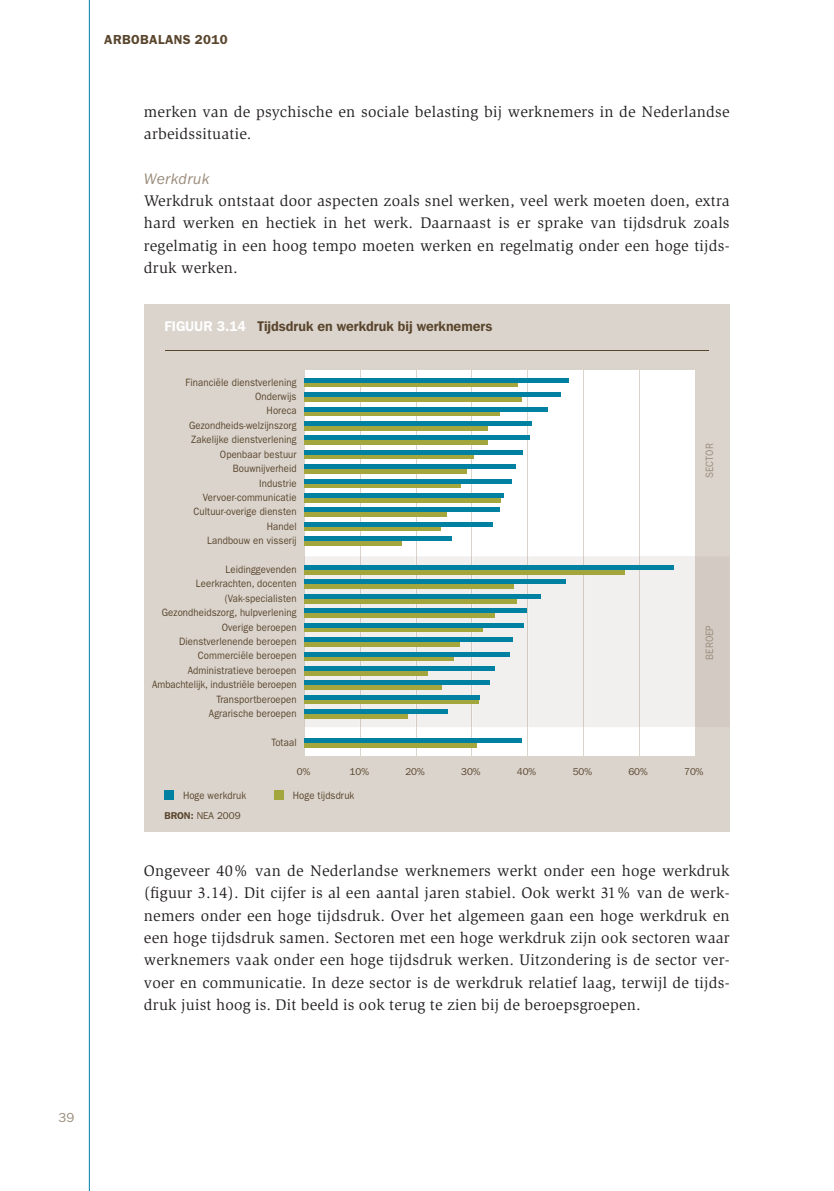
<style>
.page{position:relative;width:834px;height:1191px;background:#fff}
.page>*{position:absolute;margin:0;border:0;box-sizing:border-box;transform-origin:0 0}
.t1{font:15.75px/22.4px "Slimbach";letter-spacing:.015em;color:#231f20;text-align:justify}
.t2{font:italic 15.75px "ITC Franklin Gothic Std";letter-spacing:.015em;color:#9b8c7c}
.t3{font:600 14px "Franklin Gothic IT Cby BT";color:#59452d;scale:.96 1}
.t4{font:600 13.12px "ITC Franklin Gothic Std";letter-spacing:.03em;color:#59452d}
.t5{font:13.12px "ITC Franklin Gothic Std";color:#9b8c7c}
.t6{font:10.67px "ITC Franklin Gothic Std";letter-spacing:.01em;color:#59452d;scale:.9 1}
.t7{font:10.67px "ITC Franklin Gothic Std";letter-spacing:.01em;color:#9b8c7c;scale:.9 1}
.t8{font:9.8px "Franklin Gothic IT Cby BT";color:#59452d}
.s1{color:#fff}
.s2{font-weight:600}
</style>
<div class="page">
<div style="left:144px;top:305px;width:585px;height:527px;background:#dbd4cc"></div>
<div style="left:164px;top:790px;width:10px;height:9px;background:#0081a1"></div>
<div style="left:274px;top:790px;width:9px;height:9px;background:#a3a53d"></div>
<div style="left:304px;top:370px;width:390px;height:385px;background:#fff"></div>
<hr style="left:471px;top:367px;width:1px;height:392px;background:#dbd4cc">
<hr style="left:583px;top:367px;width:1px;height:392px;background:#dbd4cc">
<hr style="left:527px;top:367px;width:1px;height:392px;background:#dbd4cc">
<hr style="left:639px;top:367px;width:1px;height:393px;background:#dbd4cc">
<hr style="left:360px;top:367px;width:1px;height:392px;background:#dbd4cc">
<hr style="left:304px;top:367px;width:1px;height:392px;background:#dbd4cc">
<hr style="left:415px;top:367px;width:1px;height:392px;background:#dbd4cc">
<hr style="left:165px;top:350px;width:543px;height:1px;background:#59452d">
<div style="left:639px;top:556px;width:55px;height:171px;background:#f1f0ee"></div>
<hr style="left:694px;top:556px;width:1px;height:171px;background:#d3cbc3">
<hr style="left:639px;top:556px;width:1px;height:171px;background:#d3cbc3">
<div style="left:305px;top:556px;width:334px;height:171px;background:#f1f0ee"></div>
<hr style="left:360px;top:556px;width:1px;height:171px;background:#d3cbc3">
<hr style="left:304px;top:556px;width:1px;height:171px;background:#d3cbc3">
<hr style="left:415px;top:556px;width:1px;height:171px;background:#d3cbc3">
<div style="left:705px;top:625px;width:8px;height:34px;background:#d3cbc3"></div>
<div style="left:304px;top:382px;width:214px;height:5px;background:#a3a53d"></div>
<hr style="left:304px;top:378px;width:265px;height:4px;background:#0081a1">
<div style="left:304px;top:397px;width:217px;height:5px;background:#a3a53d"></div>
<div style="left:304px;top:392px;width:257px;height:5px;background:#0081a1"></div>
<div style="left:304px;top:411px;width:195px;height:5px;background:#a3a53d"></div>
<hr style="left:304px;top:407px;width:244px;height:4px;background:#0081a1">
<hr style="left:304px;top:426px;width:184px;height:4px;background:#a3a53d">
<div style="left:304px;top:421px;width:228px;height:5px;background:#0081a1"></div>
<div style="left:304px;top:440px;width:184px;height:5px;background:#a3a53d"></div>
<div style="left:304px;top:435px;width:225px;height:5px;background:#0081a1"></div>
<div style="left:304px;top:454px;width:169px;height:5px;background:#a3a53d"></div>
<hr style="left:304px;top:450px;width:219px;height:4px;background:#0081a1">
<div style="left:304px;top:469px;width:163px;height:5px;background:#a3a53d"></div>
<div style="left:304px;top:464px;width:211px;height:5px;background:#0081a1"></div>
<div style="left:304px;top:483px;width:156px;height:5px;background:#a3a53d"></div>
<hr style="left:304px;top:479px;width:208px;height:4px;background:#0081a1">
<hr style="left:304px;top:498px;width:197px;height:4px;background:#a3a53d">
<div style="left:304px;top:493px;width:200px;height:5px;background:#0081a1"></div>
<div style="left:304px;top:512px;width:142px;height:5px;background:#a3a53d"></div>
<div style="left:304px;top:507px;width:196px;height:5px;background:#0081a1"></div>
<div style="left:304px;top:526px;width:137px;height:5px;background:#a3a53d"></div>
<hr style="left:304px;top:522px;width:189px;height:4px;background:#0081a1">
<div style="left:304px;top:541px;width:97px;height:5px;background:#a3a53d"></div>
<div style="left:304px;top:536px;width:148px;height:5px;background:#0081a1"></div>
<hr style="left:304px;top:570px;width:320px;height:4px;background:#a3a53d">
<div style="left:304px;top:565px;width:369px;height:5px;background:#0081a1"></div>
<div style="left:304px;top:584px;width:210px;height:5px;background:#a3a53d"></div>
<div style="left:304px;top:579px;width:261px;height:5px;background:#0081a1"></div>
<div style="left:304px;top:598px;width:213px;height:5px;background:#a3a53d"></div>
<hr style="left:304px;top:594px;width:236px;height:4px;background:#0081a1">
<div style="left:304px;top:613px;width:190px;height:5px;background:#a3a53d"></div>
<div style="left:304px;top:608px;width:223px;height:5px;background:#0081a1"></div>
<div style="left:304px;top:627px;width:178px;height:5px;background:#a3a53d"></div>
<hr style="left:304px;top:623px;width:219px;height:4px;background:#0081a1">
<hr style="left:304px;top:642px;width:156px;height:4px;background:#a3a53d">
<div style="left:304px;top:637px;width:208px;height:5px;background:#0081a1"></div>
<div style="left:304px;top:656px;width:149px;height:5px;background:#a3a53d"></div>
<div style="left:304px;top:651px;width:205px;height:5px;background:#0081a1"></div>
<div style="left:304px;top:670px;width:124px;height:5px;background:#a3a53d"></div>
<hr style="left:304px;top:666px;width:190px;height:4px;background:#0081a1">
<div style="left:304px;top:685px;width:137px;height:5px;background:#a3a53d"></div>
<div style="left:304px;top:680px;width:185px;height:5px;background:#0081a1"></div>
<div style="left:304px;top:699px;width:174px;height:5px;background:#a3a53d"></div>
<hr style="left:304px;top:695px;width:175px;height:4px;background:#0081a1">
<hr style="left:304px;top:714px;width:103px;height:4px;background:#a3a53d">
<div style="left:304px;top:709px;width:143px;height:5px;background:#0081a1"></div>
<div style="left:304px;top:742px;width:173px;height:5px;background:#a3a53d"></div>
<hr style="left:304px;top:738px;width:217px;height:4px;background:#0081a1">
<hr style="left:89px;top:0;width:1px;height:1191px;background:#0081a1">
<p class="t4" style="left:104px;top:31px;width:125px">ARBOBALANS 2010</p>
<p class="t1" style="left:144px;top:100px;width:587px">merken van de psychische en sociale belasting bij werknemers in de Nederlandse arbeidssituatie.</p>
<p class="t2" style="left:144px;top:170px;width:67px">Werkdruk</p>
<p class="t1" style="left:144px;top:189px;width:587px">Werkdruk ontstaat door aspecten zoals snel werken, veel werk moeten doen, extra hard werken en hectiek in het werk. Daarnaast is er sprake van tijdsdruk zoals regelmatig in een hoog tempo moeten werken en regelmatig onder een hoge tijds&shy;druk werken.</p>
<p class="t3" style="left:164px;top:318px;width:343px"><span class="s1">FIGUUR 3.14</span> Tijdsdruk en werkdruk bij werknemers</p>
<p class="t6" style="left:185px;top:376px;width:125px">Financiële dienstverlening</p>
<p class="t6" style="left:255px;top:390px;width:48px">Onderwijs</p>
<p class="t6" style="left:266px;top:405px;width:35px">Horeca</p>
<p class="t6" style="left:189px;top:419px;width:121px">Gezondheids-welzijnszorg</p>
<p class="t6" style="left:191px;top:433px;width:118px">Zakelijke dienstverlening</p>
<p class="t6" style="left:220px;top:448px;width:87px">Openbaar bestuur</p>
<p class="t6" style="left:233px;top:462px;width:72px">Bouwnijverheid</p>
<p class="t6" style="left:259px;top:477px;width:43px">Industrie</p>
<p class="t6" style="left:203px;top:491px;width:105px">Vervoer-communicatie</p>
<p class="t6" style="left:193px;top:505px;width:116px">Cultuur-overige diensten</p>
<p class="t6" style="left:267px;top:520px;width:35px">Handel</p>
<p class="t6" style="left:207px;top:534px;width:101px">Landbouw en visserij</p>
<p class="t6" style="left:225px;top:563px;width:81px">Leidinggevenden</p>
<p class="t6" style="left:196px;top:577px;width:113px">Leerkrachten, docenten</p>
<p class="t6" style="left:225px;top:592px;width:81px">(Vak-specialisten</p>
<p class="t6" style="left:162px;top:606px;width:151px">Gezondheidszorg, hulpverlening</p>
<p class="t6" style="left:222px;top:621px;width:84px">Overige beroepen</p>
<p class="t6" style="left:179px;top:635px;width:132px">Dienstverlenende beroepen</p>
<p class="t6" style="left:198px;top:649px;width:111px">Commerciële beroepen</p>
<p class="t6" style="left:188px;top:664px;width:122px">Administratieve beroepen</p>
<p class="t6" style="left:152px;top:678px;width:162px">Ambachtelijk, industriële beroepen</p>
<p class="t6" style="left:216px;top:693px;width:90px">Transportberoepen</p>
<p class="t6" style="left:209px;top:707px;width:99px">Agrarische beroepen</p>
<p class="t6" style="left:271px;top:736px;width:30px">Totaal</p>
<p class="t7" style="left:703px;top:478px;width:40px;rotate:-90deg">SECTOR</p>
<p class="t7" style="left:703px;top:660px;width:40px;rotate:-90deg">BEROEP</p>
<p class="t8" style="left:297px;top:765px;width:15px">0%</p>
<p class="t8" style="left:349px;top:765px;width:21px">10%</p>
<p class="t8" style="left:405px;top:765px;width:21px">20%</p>
<p class="t8" style="left:461px;top:765px;width:21px">30%</p>
<p class="t8" style="left:517px;top:765px;width:21px">40%</p>
<p class="t8" style="left:572px;top:765px;width:21px">50%</p>
<p class="t8" style="left:628px;top:765px;width:21px">60%</p>
<p class="t8" style="left:684px;top:765px;width:21px">70%</p>
<p class="t6" style="left:183px;top:789px;width:72px">Hoge werkdruk</p>
<p class="t6" style="left:293px;top:789px;width:70px">Hoge tijdsdruk</p>
<p class="t8" style="left:164px;top:810px;width:78px"><span class="s2">BRON:</span> NEA 2009</p>
<p class="t1" style="left:144px;top:859px;width:587px">Ongeveer 40% van de Nederlandse werknemers werkt onder een hoge werkdruk (figuur 3.14). Dit cijfer is al een aantal jaren stabiel. Ook werkt 31% van de werk&shy;nemers onder een hoge tijdsdruk. Over het algemeen gaan een hoge werkdruk en een hoge tijdsdruk samen. Sectoren met een hoge werkdruk zijn ook sectoren waar werknemers vaak onder een hoge tijdsdruk werken. Uitzondering is de sector ver&shy;voer en communicatie. In deze sector is de werkdruk relatief laag, terwijl de tijds&shy;druk juist hoog is. Dit beeld is ook terug te zien bij de beroepsgroepen.</p>
<p class="t5" style="left:58px;top:1109px;width:18px">39</p>
</div>
